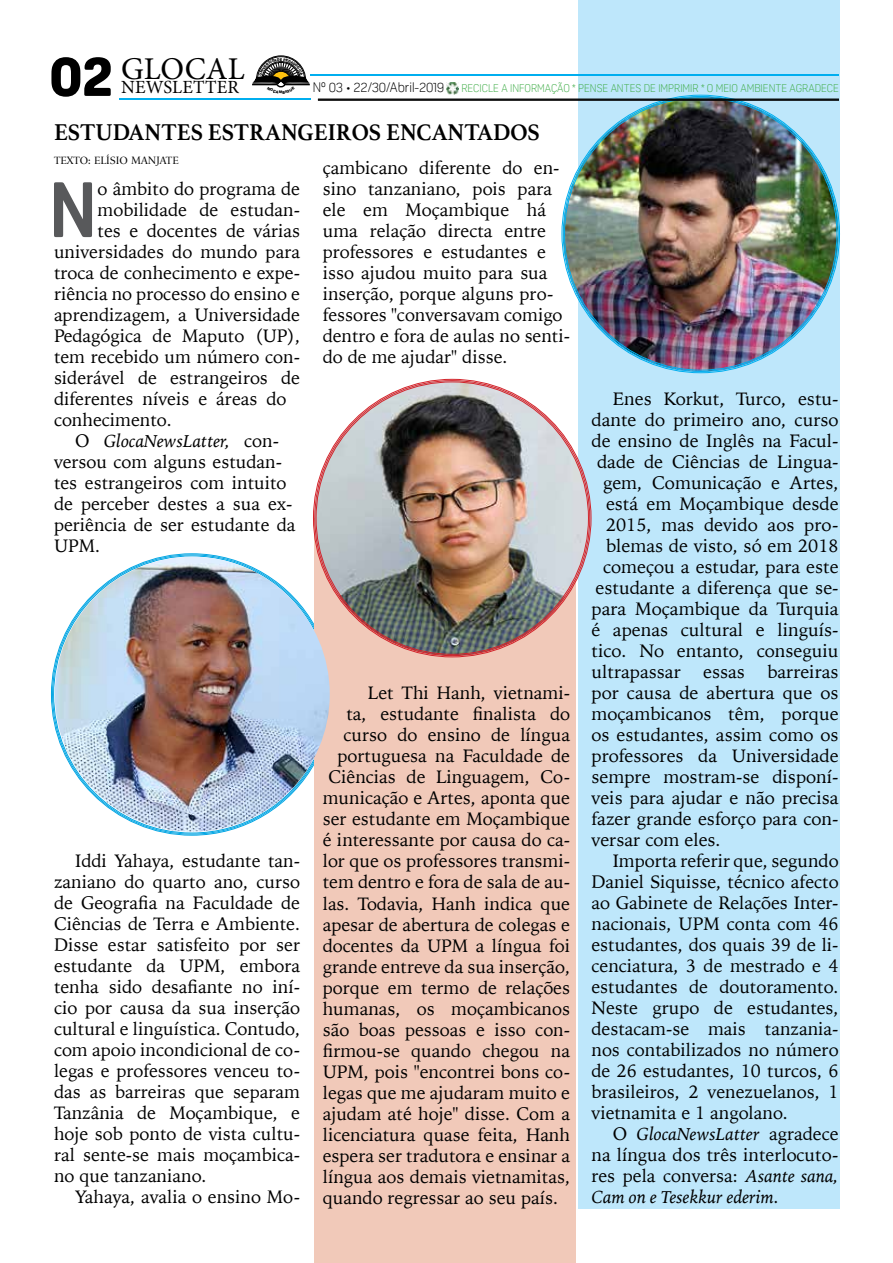
<style>
.page{position:relative;width:893px;height:1263px;background:#fff}
.page>*{position:absolute;margin:0;border:0;box-sizing:border-box;transform-origin:0 0}
.t1{font:700 76.95px "Oscine Trial";color:#58595b}
.t2{font:800 56.4px "Oscine Trial";color:#000}
.t3{font:31.65px "Minion Pro";color:#000}
.t4{font:700 24px "Athelas";color:#000;scale:.96 1}
.t5{font:18.6px "Minion Pro";letter-spacing:.01em;color:#000}
.t6{font:18px/21px "Iowan Old Style";color:#000;text-align:justify}
.t7{font:italic 18px "Iowan Old Style";color:#000}
.t8{font:300 13.5px "Oscine Trial";color:#000}
.t9{font:300 10.95px "Oscine Trial";color:#41ad49}
.t10{font:10.5px "Iowan Old Style Titling";color:#000}
.s1{font-style:normal}
.s2{font-style:italic}
</style>
<div class="page">
<hr style="left:119px;top:98px;width:191px;height:2px;background:#00aeef">
<svg style="left:446px;top:83px;width:13px;height:11px"></svg>
<svg style="left:51px;top:553px;width:263px;height:283px"></svg>
<div style="left:578px;top:0;width:262px;height:308px;background:#bee7fb"></div>
<div style="left:314px;top:518px;width:261px;height:745px;background:#f1c9b9"></div>
<div style="left:578px;top:213px;width:262px;height:996px;background:#bee7fb"></div>
<img style="left:55px;top:557px;width:275px;height:275px;border-radius:137px">
<img style="left:315px;top:381px;width:275px;height:275px;border-radius:137px">
<img style="left:563px;top:96px;width:275px;height:275px;border-radius:137px">
<hr style="left:310px;top:74px;width:529px;height:1px;background:#00aeef">
<hr style="left:318px;top:99px;width:521px;height:1px;background:#000">
<hr style="left:318px;top:100px;width:521px;height:1px;background:#000">
<svg style="left:252px;top:55px;width:59px;height:38px"></svg>
<h2 class="t2" style="left:49px;top:44px;width:66px">02</h2>
<h3 class="t3" style="left:121px;top:47px;width:125px">GLOCAL</h3>
<p class="t5" style="left:121px;top:75px;width:119px">NEWSLETTER</p>
<p class="t8" style="left:313px;top:80px;width:133px">Nº 03 • 22/30/Abril-2019</p>
<p class="t9" style="left:461px;top:82px;width:379px">RECICLE A INFORMAÇÃO * PENSE ANTES DE IMPRIMIR * O MEIO AMBIENTE AGRADECE</p>
<h3 class="t4" style="left:54px;top:113px;width:508px">ESTUDANTES ESTRANGEIROS ENCANTADOS</h3>
<p class="t10" style="left:54px;top:154px;width:126px">TEXTO: ELÍSIO MANJATE</p>
<p class="t6" style="left:323px;top:157px;width:249px;text-align:left">çambicano diferente do en&shy;sino tanzaniano, pois para ele em Moçambique há uma relação directa entre professores e estudantes e isso ajudou muito para sua inserção, porque alguns pro&shy;fessores "conversavam comigo dentro e fora de aulas no senti&shy;do de me ajudar" disse.</p>
<h1 class="t1" style="left:48px;top:167px;width:51px">N</h1>
<p class="t6" style="left:98px;top:177px;width:204px">o âmbito do programa de</p>
<p class="t6" style="left:98px;top:199px;width:204px">mobilidade de estudan-</p>
<p class="t6" style="left:98px;top:220px;width:204px">tes e docentes de várias</p>
<p class="t6" style="left:54px;top:241px;width:248px">universidades do mundo para</p>
<p class="t6" style="left:54px;top:262px;width:248px">troca de conhecimento e expe-</p>
<p class="t6" style="left:54px;top:283px;width:248px">riência no processo do ensino e</p>
<p class="t6" style="left:54px;top:304px;width:248px">aprendizagem, a Universidade</p>
<p class="t6" style="left:54px;top:325px;width:248px">Pedagógica de Maputo (UP),</p>
<p class="t6" style="left:54px;top:346px;width:248px">tem recebido um número con-</p>
<p class="t6" style="left:54px;top:367px;width:248px">siderável de estrangeiros de</p>
<p class="t6" style="left:54px;top:388px;width:234px">diferentes níveis e áreas do</p>
<p class="t6" style="left:54px;top:409px;width:119px">conhecimento.</p>
<p class="t7" style="left:75px;top:425px;width:205px"><span class="s1">O</span> GlocaNewsLatter, <span class="s1">con-</span></p>
<p class="t6" style="left:54px;top:451px;width:230px">versou com alguns estudan-</p>
<p class="t6" style="left:54px;top:472px;width:234px">tes estrangeiros com intuito</p>
<p class="t6" style="left:54px;top:493px;width:240px">de perceber destes a sua ex-</p>
<p class="t6" style="left:54px;top:514px;width:243px">periência de ser estudante da</p>
<p class="t6" style="left:54px;top:535px;width:48px">UPM.</p>
<p class="t6" style="left:54px;top:850px;width:248px;text-indent:21px">Iddi Yahaya, estudante tan&shy;zaniano do quarto ano, curso de Geografia na Faculdade de Ciências de Terra e Ambiente.<br>Disse estar satisfeito por ser estudante da UPM, embora tenha sido desafiante no iní&shy;cio por causa da sua inserção cultural e linguística. Contudo, com apoio incondicional de co&shy;legas e professores venceu to&shy;das as barreiras que separam Tanzânia de Moçambique, e hoje sob ponto de vista cultu&shy;ral sente-se mais moçambica&shy;no que tanzaniano.</p>
<p class="t6" style="left:75px;top:1186px;width:226px">Yahaya, avalia o ensino Mo-</p>
<p class="t6" style="left:368px;top:682px;width:204px">Let Thi Hanh, vietnami-</p>
<p class="t6" style="left:346px;top:703px;width:225px">ta, estudante finalista do</p>
<p class="t6" style="left:343px;top:724px;width:228px">curso do ensino de língua</p>
<p class="t6" style="left:337px;top:745px;width:234px">portuguesa na Faculdade de</p>
<p class="t6" style="left:328px;top:766px;width:243px">Ciências de Linguagem, Co-</p>
<p class="t6" style="left:323px;top:787px;width:249px">municação e Artes, aponta que</p>
<p class="t6" style="left:323px;top:808px;width:249px">ser estudante em Moçambique</p>
<p class="t6" style="left:323px;top:829px;width:249px">é interessante por causa do ca-</p>
<p class="t6" style="left:323px;top:850px;width:249px">lor que os professores transmi-</p>
<p class="t6" style="left:323px;top:871px;width:249px">tem dentro e fora de sala de au-</p>
<p class="t6" style="left:323px;top:892px;width:249px">las. Todavia, Hanh indica que</p>
<p class="t6" style="left:323px;top:913px;width:249px">apesar de abertura de colegas e</p>
<p class="t6" style="left:323px;top:934px;width:249px">docentes da UPM a língua foi</p>
<p class="t6" style="left:323px;top:955px;width:249px">grande entreve da sua inserção,</p>
<p class="t6" style="left:323px;top:976px;width:249px">porque em termo de relações</p>
<p class="t6" style="left:323px;top:997px;width:249px">humanas, os moçambicanos</p>
<p class="t6" style="left:323px;top:1018px;width:249px">são boas pessoas e isso con-</p>
<p class="t6" style="left:323px;top:1039px;width:249px">firmou-se quando chegou na</p>
<p class="t6" style="left:323px;top:1060px;width:249px">UPM, pois "encontrei bons co-</p>
<p class="t6" style="left:323px;top:1081px;width:249px">legas que me ajudaram muito e</p>
<p class="t6" style="left:323px;top:1102px;width:249px">ajudam até hoje" disse. Com a</p>
<p class="t6" style="left:323px;top:1123px;width:249px">licenciatura quase feita, Hanh</p>
<p class="t6" style="left:323px;top:1144px;width:249px">espera ser tradutora e ensinar a</p>
<p class="t6" style="left:323px;top:1165px;width:249px">língua aos demais vietnamitas,</p>
<p class="t6" style="left:323px;top:1186px;width:237px">quando regressar ao seu país.</p>
<p class="t6" style="left:613px;top:387px;width:227px">Enes Korkut, Turco, estu-</p>
<p class="t6" style="left:591px;top:408px;width:249px">dante do primeiro ano, curso</p>
<p class="t6" style="left:591px;top:430px;width:249px">de ensino de Inglês na Facul-</p>
<p class="t6" style="left:597px;top:450px;width:243px">dade de Ciências de Lingua-</p>
<p class="t6" style="left:603px;top:471px;width:237px">gem, Comunicação e Artes,</p>
<p class="t6" style="left:606px;top:493px;width:234px">está em Moçambique desde</p>
<p class="t6" style="left:606px;top:514px;width:234px">2015, mas devido aos pro-</p>
<p class="t6" style="left:606px;top:534px;width:234px">blemas de visto, só em 2018</p>
<p class="t6" style="left:603px;top:556px;width:237px">começou a estudar, para este</p>
<p class="t6" style="left:595px;top:577px;width:245px">estudante a diferença que se-</p>
<p class="t6" style="left:591px;top:597px;width:249px">para Moçambique da Turquia</p>
<p class="t6" style="left:591px;top:619px;width:249px">é apenas cultural e linguís-</p>
<p class="t6" style="left:591px;top:639px;width:249px">tico. No entanto, conseguiu</p>
<p class="t6" style="left:591px;top:661px;width:249px">ultrapassar essas barreiras</p>
<p class="t6" style="left:591px;top:682px;width:249px">por causa de abertura que os</p>
<p class="t6" style="left:591px;top:703px;width:249px">moçambicanos têm, porque</p>
<p class="t6" style="left:591px;top:724px;width:249px">os estudantes, assim como os</p>
<p class="t6" style="left:591px;top:745px;width:249px">professores da Universidade</p>
<p class="t6" style="left:591px;top:766px;width:249px">sempre mostram-se disponí-</p>
<p class="t6" style="left:591px;top:786px;width:249px">veis para ajudar e não precisa</p>
<p class="t6" style="left:591px;top:808px;width:249px">fazer grande esforço para con-</p>
<p class="t6" style="left:591px;top:828px;width:131px">versar com eles.</p>
<p class="t6" style="left:613px;top:849px;width:227px">Importa referir que, segundo</p>
<p class="t6" style="left:591px;top:871px;width:249px">Daniel Siquisse, técnico afecto</p>
<p class="t6" style="left:591px;top:892px;width:249px">ao Gabinete de Relações Inter-</p>
<p class="t6" style="left:591px;top:913px;width:249px">nacionais, UPM conta com 46</p>
<p class="t6" style="left:591px;top:934px;width:249px">estudantes, dos quais 39 de li-</p>
<p class="t6" style="left:591px;top:955px;width:249px">cenciatura, 3 de mestrado e 4</p>
<p class="t6" style="left:591px;top:976px;width:249px">estudantes de doutoramento.</p>
<p class="t6" style="left:591px;top:997px;width:249px">Neste grupo de estudantes,</p>
<p class="t6" style="left:591px;top:1018px;width:249px">destacam-se mais tanzania-</p>
<p class="t6" style="left:591px;top:1039px;width:249px">nos contabilizados no número</p>
<p class="t6" style="left:591px;top:1060px;width:249px">de 26 estudantes, 10 turcos, 6</p>
<p class="t6" style="left:591px;top:1081px;width:249px">brasileiros, 2 venezuelanos, 1</p>
<p class="t6" style="left:591px;top:1102px;width:198px">vietnamita e 1 angolano.</p>
<p class="t7" style="left:613px;top:1118px;width:227px"><span class="s1">O</span> GlocaNewsLatter <span class="s1">agradece</span></p>
<p class="t6" style="left:591px;top:1144px;width:249px">na língua dos três interlocuto-</p>
<p class="t6" style="left:591px;top:1165px;width:249px">res pela conversa: <span class="s2">Asante sana,</span></p>
<p class="t7" style="left:591px;top:1181px;width:189px">Cam on e Tesekkur ederim.</p>
</div>
